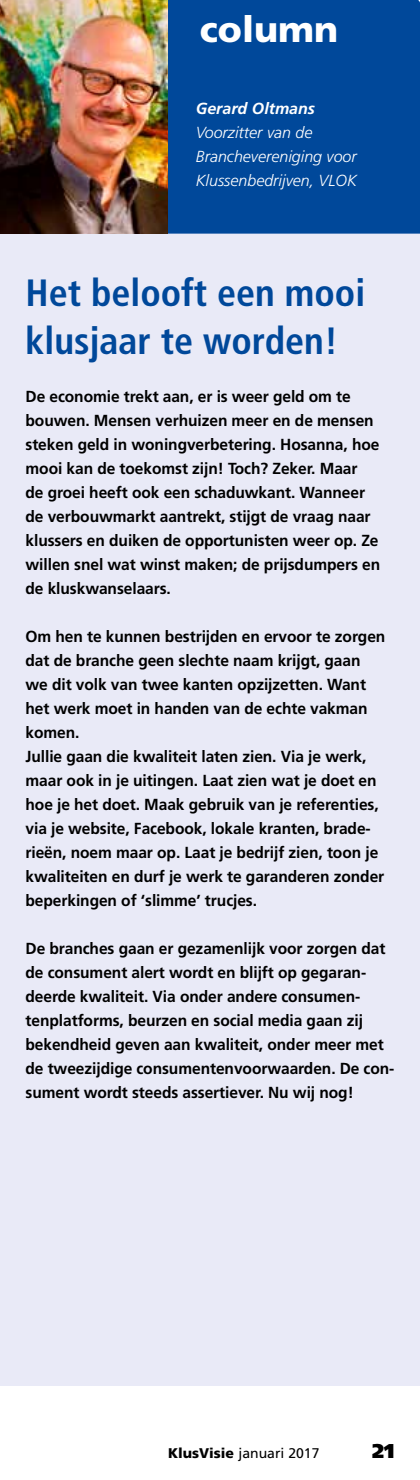
<style>
.page{position:relative;width:420px;height:1480px;background:#fff}
.page>*{position:absolute;margin:0;border:0;box-sizing:border-box;transform-origin:0 0}
.t1{font:700 condensed 38px/48px "Frutiger LT Std";color:#00489a}
.t2{font:900 36px "Frutiger LT Std";color:#fff}
.t3{font:900 20px "Frutiger LT Std";color:#000}
.t4{font:700 16px/24px "Frutiger LT Std";letter-spacing:-.005em;color:#000}
.t5{font:italic 300 16px/24px "Frutiger LT Std";color:#fff}
.t6{font:italic 700 16px "Frutiger LT Std";color:#fff}
.t7{font:14px "Frutiger LT Std";color:#000}
.s1{font-weight:900}
</style>
<div class="page">
<div style="left:0;top:234px;width:420px;height:1152px;background:#e9eaf7"></div>
<div style="left:167px;top:0;width:253px;height:234px;background:#00489a"></div>
<img style="left:0;top:0;width:167px;height:234px">
<h2 class="t2" style="left:200px;top:7px;width:140px">column</h2>
<p class="t6" style="left:196px;top:99px;width:121px">Gerard Oltmans</p>
<p class="t5" style="left:196px;top:120px;width:162px">Voorzitter van de<br>Branchevereniging voor<br>Klussenbedrijven, VLOK</p>
<h1 class="t1" style="left:26px;top:268px;width:341px">Het belooft een mooi klusjaar te worden!</h1>
<p class="t4" style="left:26px;top:384px;width:356px">De economie trekt aan, er is weer geld om te bouwen. Mensen verhuizen meer en de mensen steken geld in woningverbetering. Hosanna, hoe mooi kan de toekomst zijn! Toch? Zeker. Maar<br>de groei heeft ook een schaduwkant. Wanneer de verbouwmarkt aantrekt, stijgt de vraag naar klussers en duiken de opportunisten weer op. Ze willen snel wat winst maken; de prijsdumpers en de kluskwanselaars.</p>
<p class="t4" style="left:26px;top:624px;width:361px">Om hen te kunnen bestrijden en ervoor te zorgen dat de branche geen slechte naam krijgt, gaan we dit volk van twee kanten opzijzetten. Want het werk moet in handen van de echte vakman komen.<br>Jullie gaan die kwaliteit laten zien. Via je werk, maar ook in je uitingen. Laat zien wat je doet en hoe je het doet. Maak gebruik van je referenties, via je website, Facebook, lokale kranten, brade&shy;rieën, noem maar op. Laat je bedrijf zien, toon je kwaliteiten en durf je werk te garanderen zonder beperkingen of ‘slimme’ trucjes.</p>
<p class="t4" style="left:26px;top:936px;width:370px">De branches gaan er gezamenlijk voor zorgen dat de consument alert wordt en blijft op gegaran&shy;deerde kwaliteit. Via onder andere consumen&shy;tenplatforms, beurzen en social media gaan zij bekendheid geven aan kwaliteit, onder meer met de tweezijdige consumentenvoorwaarden. De con&shy;sument wordt steeds assertiever. Nu wij nog!</p>
<p class="t7" style="left:168px;top:1444px;width:153px"><span class="s1">KlusVisie</span> januari 2017</p>
<p class="t3" style="left:372px;top:1438px;width:24px">21</p>
</div>
